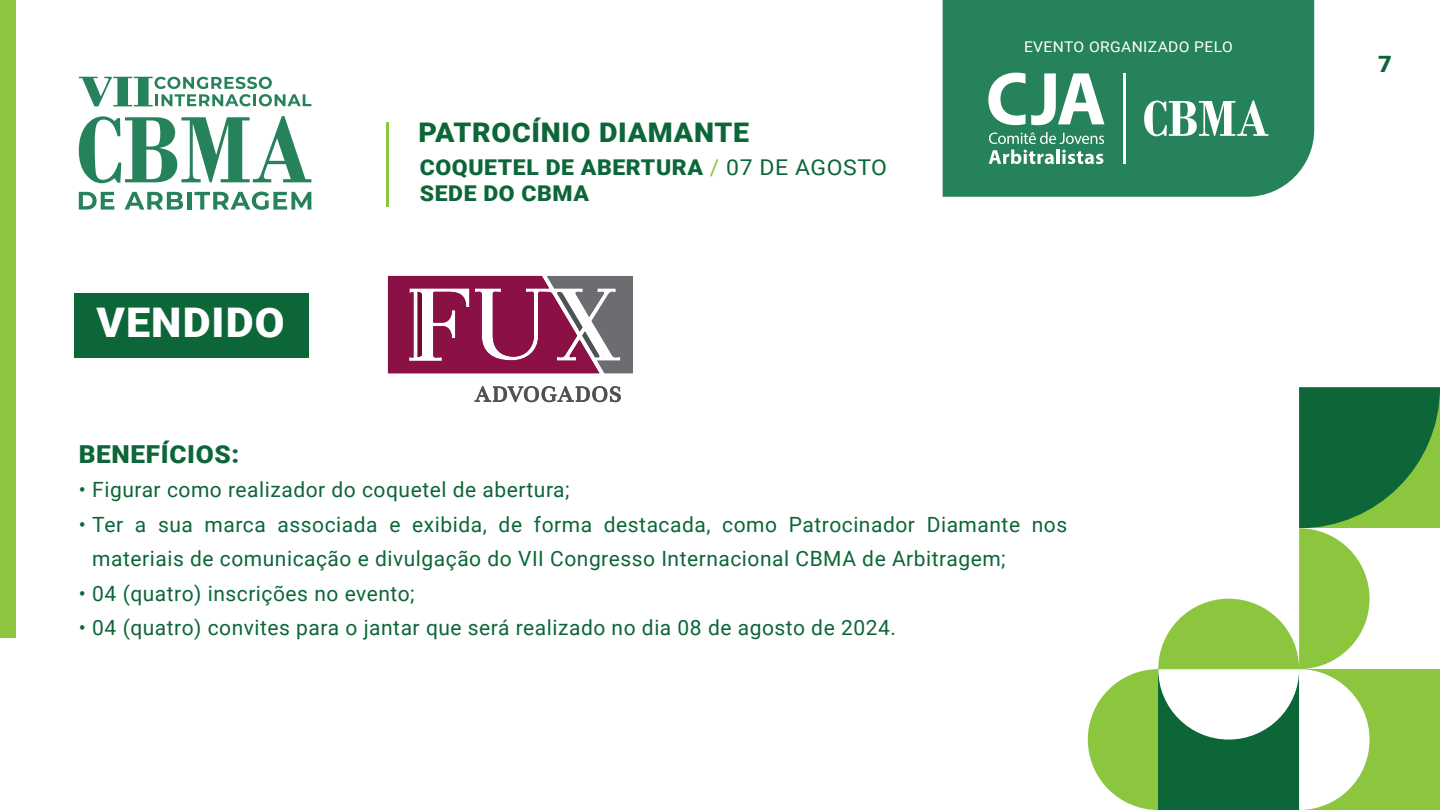
<style>
.page{position:relative;width:1440px;height:810px;background:#fff}
.page>*{position:absolute;margin:0;border:0;box-sizing:border-box;transform-origin:0 0}
.t1{font:900 40.88px "Roboto";letter-spacing:.025em;color:#fff;scale:1.06 1}
.t2{font:900 27px "Roboto";letter-spacing:.025em;color:#0c6638;scale:1.06 1}
.t3{font:900 24.75px "Roboto";letter-spacing:.025em;color:#0c6638;scale:1.06 1}
.t4{font:900 22.5px "Roboto";color:#0c6638;scale:1.06 1}
.t5{font:900 21.75px/26.3px "Roboto";letter-spacing:.025em;color:#0c6638;scale:1.06 1}
.t6{font:21px/34.5px "Roboto";letter-spacing:.025em;color:#0c6638}
.t7{font:14.77px "Roboto";letter-spacing:.025em;color:#fff;scale:1.06 1}
.s1{font-weight:400;color:#8bc63e}
.s2{font-weight:400}
</style>
<div class="page">
<div style="left:943px;top:0;width:371px;height:197px;background:#26825a"></div>
<svg style="left:79px;top:116px;width:232px;height:67px"></svg>
<svg style="left:79px;top:192px;width:35px;height:18px"></svg>
<svg style="left:125px;top:192px;width:58px;height:18px"></svg>
<hr style="left:187px;top:192px;width:4px;height:18px;background:#26825a">
<svg style="left:195px;top:192px;width:116px;height:18px"></svg>
<svg style="left:79px;top:77px;width:232px;height:29px"></svg>
<hr style="left:386px;top:122px;width:3px;height:85px;background:#8bc63e">
<svg style="left:1088px;top:387px;width:352px;height:423px"></svg>
<div style="left:0;top:0;width:15px;height:638px;background:#8bc63e"></div>
<svg style="left:988px;top:73px;width:116px;height:52px"></svg>
<svg style="left:989px;top:132px;width:115px;height:32px"></svg>
<svg style="left:1144px;top:100px;width:124px;height:36px"></svg>
<hr style="left:1123px;top:73px;width:2px;height:91px;background:#fff">
<div style="left:75px;top:293px;width:234px;height:64px;background:#0c6638"></div>
<svg style="left:475px;top:386px;width:146px;height:16px"></svg>
<svg style="left:388px;top:276px;width:245px;height:97px"></svg>
<h1 class="t1" style="left:96px;top:294px;width:179px">VENDIDO</h1>
<p class="t2" style="left:418px;top:113px;width:313px">PATROCÍNIO DIAMANTE</p>
<p class="t5" style="left:420px;top:153px;width:442px">COQUETEL DE ABERTURA <span class="s1">/</span> <span class="s2">07 DE AGOSTO<br></span>SEDE DO CBMA</p>
<p class="t7" style="left:1024px;top:36px;width:198px">EVENTO ORGANIZADO PELO</p>
<p class="t3" style="left:79px;top:437px;width:153px">BENEFÍCIOS:</p>
<p class="t6" style="left:79px;top:472px;width:492px">• Figurar como realizador do coquetel de abertura;</p>
<p class="t6" style="left:92px;top:506px;width:977px;text-indent:-14px">• Ter a sua marca associada e exibida, de forma destacada, como Patrocinador Diamante nos materiais de comunicação e divulgação do VII Congresso Internacional CBMA de Arbitragem;</p>
<p class="t6" style="left:79px;top:575px;width:337px">• 04 (quatro) inscrições no evento;</p>
<p class="t6" style="left:79px;top:610px;width:819px">• 04 (quatro) convites para o jantar que será realizado no dia 08 de agosto de 2024.</p>
<p class="t4" style="left:1378px;top:48px;width:14px">7</p>
</div>
